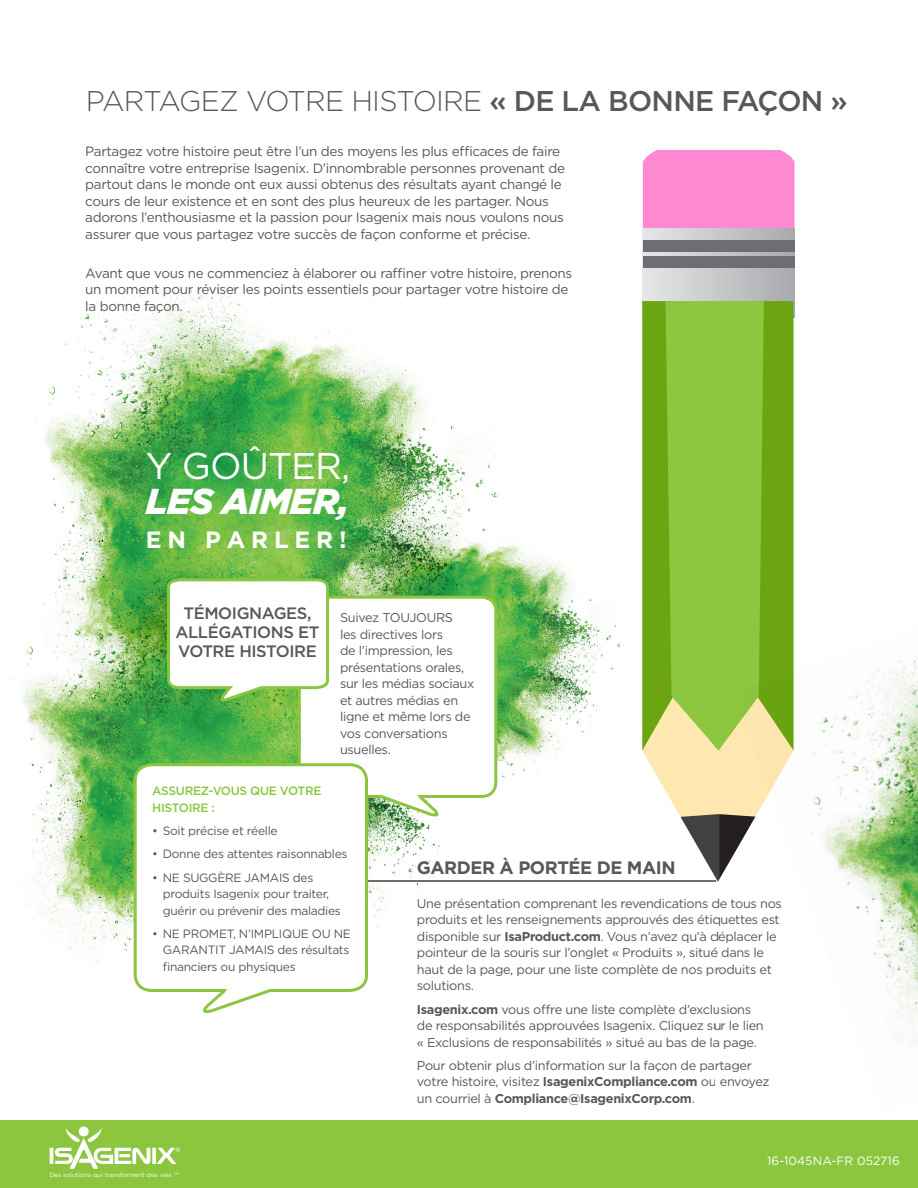
<style>
.page{position:relative;width:918px;height:1188px;background:#fff}
.page>*{position:absolute;margin:0;border:0;box-sizing:border-box;transform-origin:0 0}
.NYKO13_PG-body_text{font:37.2px "Gotham";letter-spacing:-.025em;color:#fff}
.NYKO13_PG-body_text-2{font:italic 900 36px "Gotham";letter-spacing:-.025em;color:#fff}
.t1{font:300 28.5px "Gotham";letter-spacing:-.025em;color:#57585b}
.NYKO13_PG-body_text-3{font:700 23.55px "Gotham";color:#fff}
.t2{font:700 18px "Gotham";letter-spacing:-.025em;color:#57585a}
.NYKO13_PG-body_text-4{font:500 16.5px/18.8px "Gotham";letter-spacing:-.025em;color:#57585a;text-align:center}
.NYKO13_PG-body_text-5{font:13.5px/16.5px "Gotham";letter-spacing:-.025em;color:#57585a}
.NYKO13_PG-body_text-6{font:12.75px/16.5px "Gotham";letter-spacing:-.025em;color:#57585a}
.t3{font:12px/16.5px "Gotham";letter-spacing:-.025em;color:#57585a}
.NYKO13_PG-body_text-7{font:500 12px/16.5px "Gotham";letter-spacing:-.025em;color:#8bc63e}
.text{font:12px "Gotham";letter-spacing:.01em;color:#fff}
.text-2{font:6.15px "Gotham";letter-spacing:.01em;color:#fff}
.s1{font-weight:500}
.s2{font-weight:700}
</style>
<div class="page">
<div style="left:0;top:1120px;width:918px;height:68px;background:#8bc63e"></div>
<img style="left:35px;top:286px;width:464px;height:236px">
<img style="left:13px;top:522px;width:427px;height:441px">
<hr style="left:291px;top:880px;width:425px;height:2px;background:#3e3e3f">
<img style="left:296px;top:490px;width:325px;height:288px">
<svg style="left:132px;top:762px;width:237px;height:251px"></svg>
<svg style="left:166px;top:577px;width:330px;height:241px"></svg>
<svg style="left:642px;top:751px;width:92px;height:131px;fill:#ffe7b0"></svg>
<div style="left:643px;top:150px;width:152px;height:90px;background:#ff88d2"></div>
<div style="left:642px;top:228px;width:152px;height:89px;background:linear-gradient(to right,#e6e7e8,#a8aaad)"></div>
<svg style="left:642px;top:301px;width:24px;height:450px;background:#74a91d"></svg>
<div style="left:764px;top:301px;width:30px;height:323px;background:#6ba511"></div>
<svg style="left:666px;top:301px;width:98px;height:450px;background:#90c541"></svg>
<div style="left:643px;top:240px;width:152px;height:11px;background:#6d6e71"></div>
<div style="left:643px;top:256px;width:152px;height:12px;background:#6d6e71"></div>
<svg style="left:681px;top:814px;width:53px;height:68px"></svg>
<img style="left:734px;top:624px;width:184px;height:430px">
<hr style="left:50px;top:1148px;width:3px;height:16px;background:#fff">
<svg style="left:152px;top:1148px;width:4px;height:16px"></svg>
<svg style="left:55px;top:1127px;width:95px;height:42px"></svg>
<svg style="left:157px;top:1148px;width:23px;height:16px"></svg>
<p class="t1" style="left:86px;top:83px;width:764px">PARTAGEZ VOTRE HISTOIRE <span class="s1">« DE LA BONNE FAÇON »</span></p>
<p class="NYKO13_PG-body_text-5" style="left:85px;top:143px;width:481px">Partagez votre histoire peut être l’un des moyens les plus efficaces de faire connaître votre entreprise Isagenix. D’innombrable personnes provenant de partout dans le monde ont eux aussi obtenus des résultats ayant changé le cours de leur existence et en sont des plus heureux de les partager. Nous adorons l’enthousiasme et la passion pour Isagenix mais nous voulons nous assurer que vous partagez votre succès de façon conforme et précise.</p>
<p class="NYKO13_PG-body_text-5" style="left:85px;top:264px;width:488px">Avant que vous ne commenciez à élaborer ou raffiner votre histoire, prenons un moment pour réviser les points essentiels pour partager votre histoire de la bonne façon.</p>
<p class="NYKO13_PG-body_text" style="left:146px;top:442px;width:206px">Y GOÛTER,</p>
<p class="NYKO13_PG-body_text-2" style="left:146px;top:476px;width:205px">LES AIMER,</p>
<p class="NYKO13_PG-body_text-3" style="left:146px;top:524px;width:202px">E N P A R L E R !</p>
<p class="NYKO13_PG-body_text-4" style="left:176px;top:604px;width:145px">TÉMOIGNAGES,<br>ALLÉGATIONS ET<br>VOTRE HISTOIRE</p>
<p class="NYKO13_PG-body_text-6" style="left:340px;top:609px;width:136px">Suivez TOUJOURS<br>les directives lors<br>de l’impression, les présentations orales, sur les médias sociaux et autres médias en ligne et même lors de vos conversations usuelles.</p>
<p class="NYKO13_PG-body_text-7" style="left:152px;top:783px;width:171px">ASSUREZ-VOUS QUE VOTRE<br>HISTOIRE :</p>
<p class="t3" style="left:152px;top:822px;width:127px">• Soit précise et réelle</p>
<p class="t3" style="left:152px;top:846px;width:197px">• Donne des attentes raisonnables</p>
<p class="t3" style="left:163px;top:869px;width:180px;text-indent:-10px">• NE SUGGÈRE JAMAIS des produits Isagenix pour traiter, guérir ou prévenir des maladies</p>
<p class="t3" style="left:163px;top:925px;width:190px;text-indent:-10px">• NE PROMET, N’IMPLIQUE OU NE<br>GARANTIT JAMAIS des résultats financiers ou physiques</p>
<p class="text-2" style="left:50px;top:1171px;width:131px">Des solutions qui transforment des vies <sup>TM</sup></p>
<p class="t2" style="left:417px;top:855px;width:260px">GARDER À PORTÉE DE MAIN</p>
<p class="NYKO13_PG-body_text-6" style="left:417px;top:895px;width:367px">Une présentation comprenant les revendications de tous nos produits et les renseignements approuvés des étiquettes est disponible sur <span class="s2">IsaProduct.com</span>. Vous n’avez qu’à déplacer le pointeur de la souris sur l’onglet « Produits », situé dans le haut de la page, pour une liste complète de nos produits et solutions.</p>
<p class="NYKO13_PG-body_text-6" style="left:417px;top:1001px;width:348px"><span class="s2">Isagenix.com</span> vous offre une liste complète d’exclusions de responsabilités approuvées Isagenix. Cliquez sur le lien « Exclusions de responsabilités » situé au bas de la page.</p>
<p class="NYKO13_PG-body_text-6" style="left:417px;top:1057px;width:354px">Pour obtenir plus d’information sur la façon de partager votre histoire, visitez <span class="s2">IsagenixCompliance.com</span> ou envoyez un courriel à <span class="s2">Compliance@IsagenixCorp.com</span>.</p>
<p class="text" style="left:767px;top:1154px;width:134px">16-1045NA-FR 052716</p>
</div>
